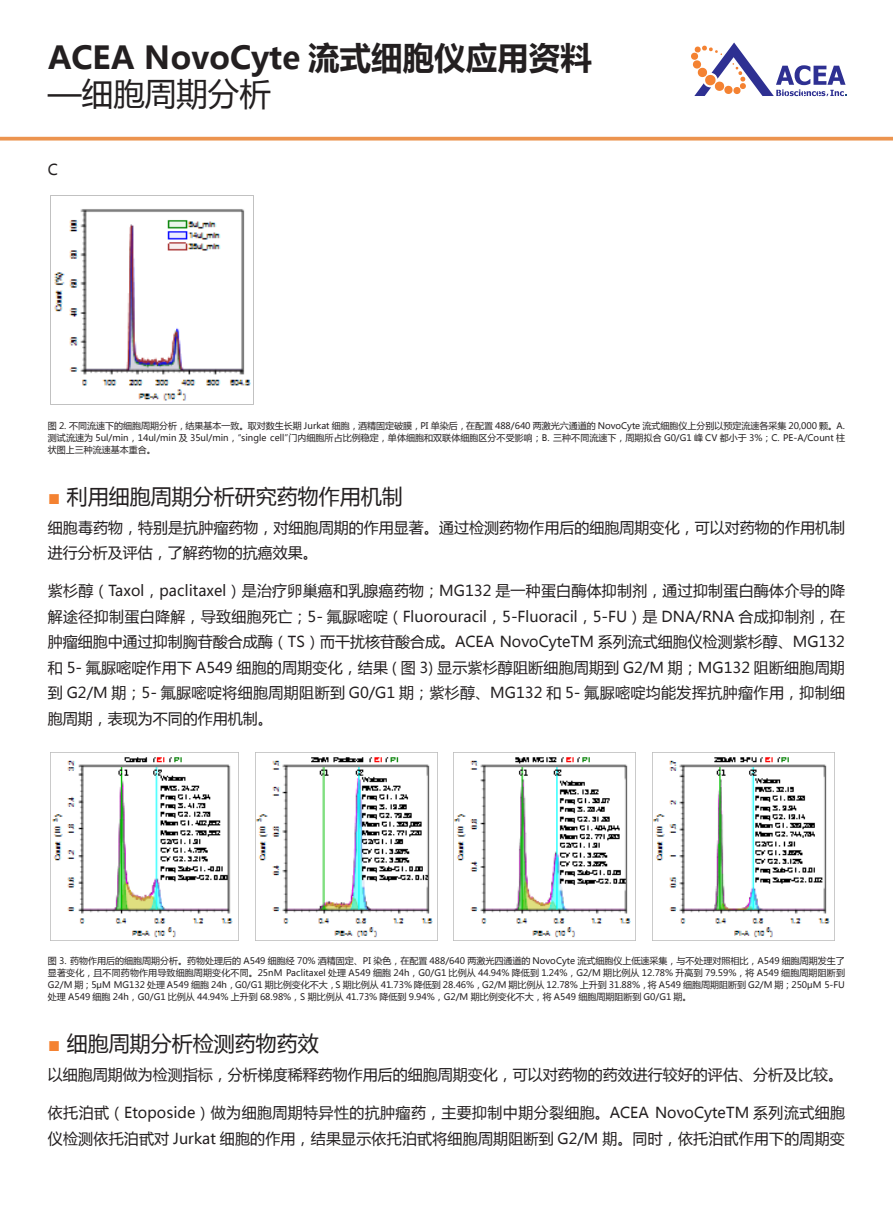
<style>
.page{position:relative;width:893px;height:1212px;background:#fff}
.page>*{position:absolute;margin:0;border:0;box-sizing:border-box;transform-origin:0 0}
.主题{font:700 31.5px/35.8px "Microsoft Ya Hei";color:#231f20}
.Tab_1{font:21px "Microsoft Ya Hei";color:#231f20}
.图表{font:15px/25.5px "Microsoft Ya Hei";letter-spacing:.005em;color:#231f20}
.表解{font:9px/12px "Microsoft Ya Hei";color:#231f20;text-align:justify}
.s1{font-weight:400}
.s2{color:#f48232}
</style>
<div class="page">
<svg style="left:691px;top:43px;width:155px;height:53px"></svg>
<svg style="left:0;top:137px;width:893px;height:4px;background:#eea062"></svg>
<img style="left:50px;top:195px;width:204px;height:210px">
<img style="left:50px;top:752px;width:189px;height:188px">
<img style="left:255px;top:752px;width:183px;height:188px">
<img style="left:453px;top:752px;width:183px;height:188px">
<img style="left:652px;top:752px;width:182px;height:188px">
<p class="主题" style="left:48px;top:39px;width:545px">ACEA NovoCyte 流式细胞仪应用资料<span class="s1">—细胞周期分析</span></p>
<p class="图表" style="left:48px;top:156px;width:12px">C</p>
<p class="表解" style="left:48px;top:419px;width:799px">图 2. 不同流速下的细胞周期分析，结果基本一致。取对数生长期 Jurkat 细胞，酒精固定破膜，PI 单染后，在配置 488/640 两激光六通道的 NovoCyte 流式细胞仪上分别以预定流速各采集 20,000 颗。A.测试流速为 5ul/min，14ul/min 及 35ul/min，“single cell”门内细胞所占比例稳定，单体细胞和双联体细胞区分不受影响；B. 三种不同流速下，周期拟合 G0/G1 峰 CV 都小于 3%；C. PE-A/Count 柱状图上三种流速基本重合。</p>
<p class="Tab_1" style="left:48px;top:482px;width:356px"><span class="s2">■</span> 利用细胞周期分析研究药物作用机制</p>
<p class="图表" style="left:48px;top:514px;width:799px">细胞毒药物，特别是抗肿瘤药物，对细胞周期的作用显著。通过检测药物作用后的细胞周期变化，可以对药物的作用机制进行分析及评估，了解药物的抗癌效果。</p>
<p class="图表" style="left:48px;top:578px;width:799px;text-align:justify">紫杉醇（Taxol，paclitaxel）是治疗卵巢癌和乳腺癌药物；MG132 是一种蛋白酶体抑制剂，通过抑制蛋白酶体介导的降解途径抑制蛋白降解，导致细胞死亡；5- 氟脲嘧啶（Fluorouracil，5-Fluoracil，5-FU）是 DNA/RNA 合成抑制剂，在肿瘤细胞中通过抑制胸苷酸合成酶（TS）而干扰核苷酸合成。ACEA NovoCyteTM 系列流式细胞仪检测紫杉醇、MG132和 5- 氟脲嘧啶作用下 A549 细胞的周期变化，结果 ( 图 3) 显示紫杉醇阻断细胞周期到 G2/M 期；MG132 阻断细胞周期到 G2/M 期；5- 氟脲嘧啶将细胞周期阻断到 G0/G1 期；紫杉醇、MG132 和 5- 氟脲嘧啶均能发挥抗肿瘤作用，抑制细胞周期，表现为不同的作用机制。</p>
<p class="表解" style="left:48px;top:954px;width:799px">图 3. 药物作用后的细胞周期分析。药物处理后的 A549 细胞经 70% 酒精固定、PI 染色，在配置 488/640 两激光四通道的 NovoCyte 流式细胞仪上低速采集，与不处理对照相比，A549 细胞周期发生了显著变化，且不同药物作用导致细胞周期变化不同。25nM Paclitaxel 处理 A549 细胞 24h，G0/G1 比例从 44.94% 降低到 1.24%，G2/M 期比例从 12.78% 升高到 79.59%，将 A549 细胞周期阻断到G2/M 期；5μM MG132 处理 A549 细胞 24h，G0/G1 期比例变化不大，S 期比例从 41.73% 降低到 28.46%，G2/M 期比例从 12.78% 上升到 31.88%，将 A549 细胞周期阻断到 G2/M 期；250μM 5-FU处理 A549 细胞 24h，G0/G1 比例从 44.94% 上升到 68.98%，S 期比例从 41.73% 降低到 9.94%，G2/M 期比例变化不大，将 A549 细胞周期阻断到 G0/G1 期。</p>
<p class="Tab_1" style="left:48px;top:1029px;width:272px"><span class="s2">■</span> 细胞周期分析检测药物药效</p>
<p class="图表" style="left:48px;top:1061px;width:797px">以细胞周期做为检测指标，分析梯度稀释药物作用后的细胞周期变化，可以对药物的药效进行较好的评估、分析及比较。</p>
<p class="图表" style="left:48px;top:1099px;width:799px">依托泊甙（Etoposide）做为细胞周期特异性的抗肿瘤药，主要抑制中期分裂细胞。ACEA NovoCyteTM 系列流式细胞仪检测依托泊甙对 Jurkat 细胞的作用，结果显示依托泊甙将细胞周期阻断到 G2/M 期。同时，依托泊甙作用下的周期变</p>
</div>
